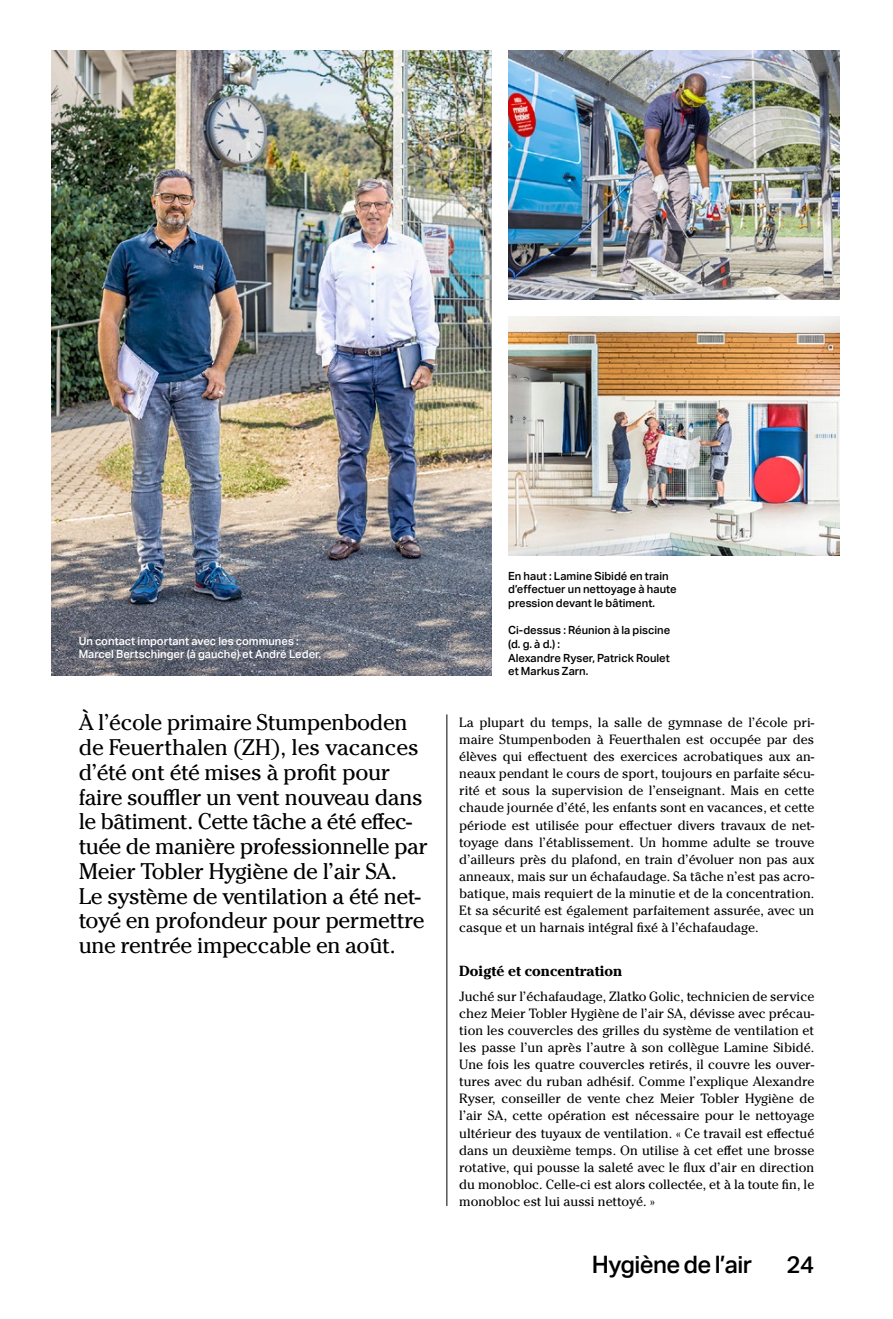
<style>
.page{position:relative;width:893px;height:1319px;background:#fff}
.page>*{position:absolute;margin:0;border:0;box-sizing:border-box;transform-origin:0 0}
.t1{font:500 24px "Aktiv Grotesk";letter-spacing:-.025em;color:#000}
._0_Lead_15pt{font:22.5px/24.8px "Cheltenham Pro";letter-spacing:-.015em;color:#000}
._0_Untertitel{font:700 14.55px "Cheltenham Pro";color:#000}
._0_Lauftext{font:13.35px/17.1px "Cheltenham Pro";color:#000;text-align:justify}
._0_Legende{font:500 11.25px/13.6px "Aktiv Grotesk";color:#000}
._0_Legende-2{font:500 11.25px "Aktiv Grotesk";color:#fff}
</style>
<div class="page">
<img style="left:51px;top:50px;width:440px;height:625px">
<hr style="left:446px;top:714px;width:1px;height:491px;background:#000">
<img style="left:508px;top:50px;width:332px;height:249px">
<img style="left:508px;top:316px;width:332px;height:239px">
<p class="_0_Legende-2" style="left:79px;top:634px;width:222px">Un contact important avec les communes :</p>
<p class="_0_Legende-2" style="left:79px;top:647px;width:244px">Marcel Bertschinger (à gauche) et André Leder.</p>
<p class="_0_Legende" style="left:508px;top:569px;width:170px">En haut : Lamine Sibidé en train d’effectuer un nettoyage à haute pression devant le bâtiment.</p>
<p class="_0_Legende" style="left:508px;top:623px;width:164px">Ci-dessus : Réunion à la piscine (d. g. à d.) :</p>
<p class="_0_Legende" style="left:508px;top:651px;width:163px">Alexandre Ryser, Patrick Roulet et Markus Zarn.</p>
<p class="_0_Lead_15pt" style="left:79px;top:709px;width:351px">À l’école primaire Stumpenboden de Feuerthalen (ZH), les vacances d’été ont été mises à profit pour faire souffler un vent nouveau dans le bâtiment. Cette tâche a été effec&shy;tuée de manière professionnelle par Meier Tobler Hygiène de l’air SA.<br>Le système de ventilation a été net&shy;toyé en profondeur pour permettre une rentrée impeccable en août.</p>
<p class="_0_Lauftext" style="left:459px;top:713px;width:357px">La plupart du temps, la salle de gymnase de l’école pri&shy;maire Stumpenboden à Feuerthalen est occupée par des élèves qui effectuent des exercices acrobatiques aux an&shy;neaux pendant le cours de sport, toujours en parfaite sécu&shy;rité et sous la supervision de l’enseignant. Mais en cette chaude journée d’été, les enfants sont en vacances, et cette période est utilisée pour effectuer divers travaux de net&shy;toyage dans l’établissement. Un homme adulte se trouve d’ailleurs près du plafond, en train d’évoluer non pas aux anneaux, mais sur un échafaudage. Sa tâche n’est pas acro&shy;batique, mais requiert de la minutie et de la concentration.<br>Et sa sécurité est également parfaitement assurée, avec un casque et un harnais intégral fixé à l’échafaudage.</p>
<p class="_0_Untertitel" style="left:459px;top:961px;width:165px">Doigté et concentration</p>
<p class="_0_Lauftext" style="left:459px;top:987px;width:357px">Juché sur l’échafaudage, Zlatko Golic, technicien de service chez Meier Tobler Hygiène de l’air SA, dévisse avec précau&shy;tion les couvercles des grilles du système de ventilation et les passe l’un après l’autre à son collègue Lamine Sibidé.<br>Une fois les quatre couvercles retirés, il couvre les ouver&shy;tures avec du ruban adhésif. Comme l’explique Alexandre Ryser, conseiller de vente chez Meier Tobler Hygiène de l’air SA, cette opération est nécessaire pour le nettoyage ultérieur des tuyaux de ventilation. « Ce travail est effectué dans un deuxième temps. On utilise à cet effet une brosse rotative, qui pousse la saleté avec le flux d’air en direction du monobloc. Celle-ci est alors collectée, et à la toute fin, le monobloc est lui aussi nettoyé. »</p>
<p class="t1" style="left:592px;top:1249px;width:162px">Hygiène de l’air</p>
<p class="t1" style="left:786px;top:1249px;width:29px">24</p>
</div>
